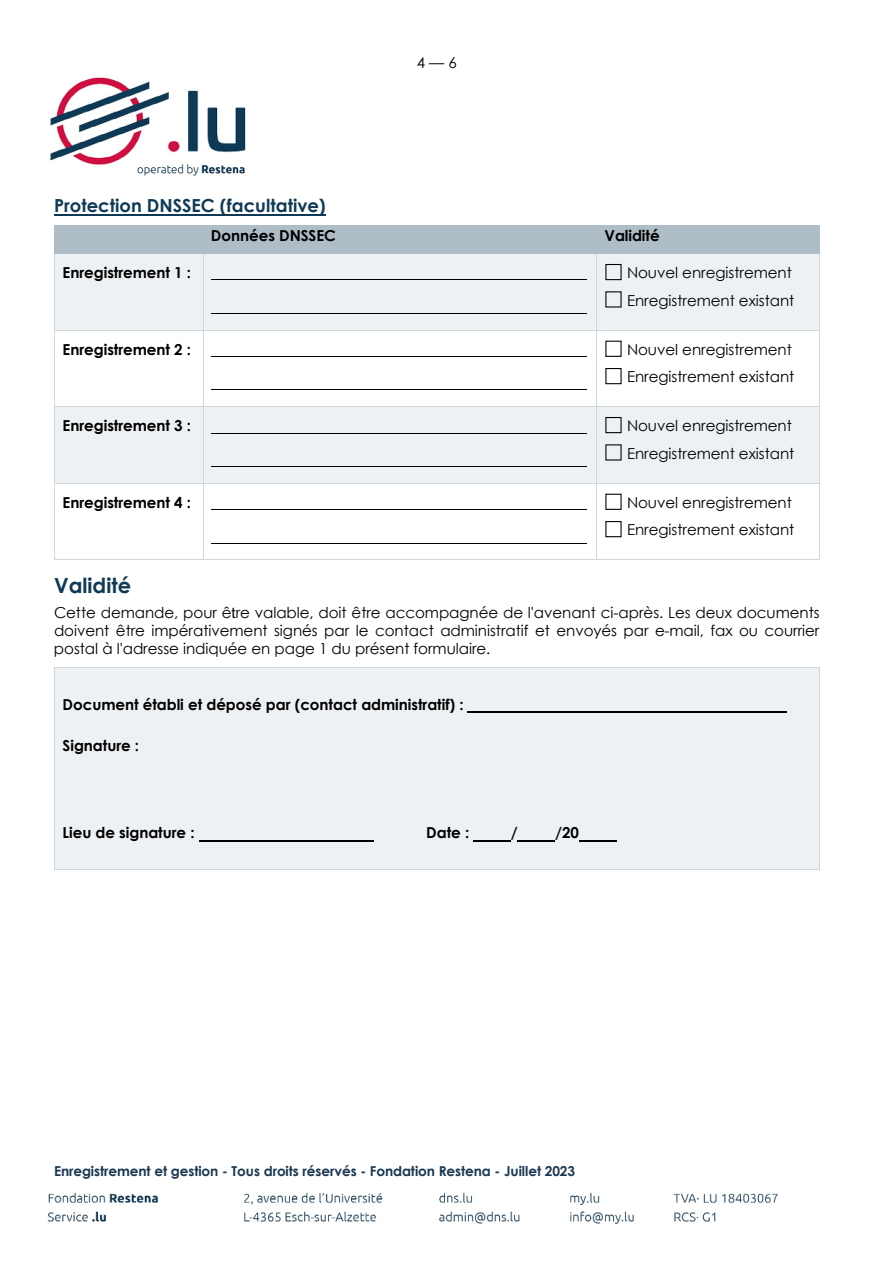
<style>
.page{position:relative;width:893px;height:1263px;background:#fff}
.page>*{position:absolute;margin:0;border:0;box-sizing:border-box;transform-origin:0 0}
.t1{font:700 20.85px "Century Gothic";color:#0f3a55}
.t2{font:700 18px "Century Gothic";color:#0f3a55}
.t3{font:15.15px/27.3px "Century Gothic";letter-spacing:-.005em;color:#000}
.t4{font:700 15.15px "Century Gothic";letter-spacing:-.005em;color:#000}
.t5{font:700 13.65px "Century Gothic";letter-spacing:-.005em;color:#1b3853}
.s1{font-family:"Arial"}
</style>
<div class="page">
<img style="left:50px;top:77px;width:196px;height:99px">
<img style="left:47px;top:1192px;width:731px;height:33px">
<hr style="left:54px;top:214px;width:272px;height:2px;background:#0f3a55">
<div style="left:55px;top:226px;width:148px;height:27px;background:#afbdc6"></div>
<div style="left:203px;top:226px;width:393px;height:27px;background:#afbdc6"></div>
<div style="left:596px;top:226px;width:223px;height:27px;background:#afbdc6"></div>
<hr style="left:55px;top:225px;width:148px;height:1px;background:#afbdc6">
<hr style="left:204px;top:225px;width:392px;height:1px;background:#afbdc6">
<hr style="left:597px;top:225px;width:222px;height:1px;background:#afbdc6">
<div style="left:55px;top:254px;width:148px;height:76px;background:#eef1f3"></div>
<div style="left:203px;top:254px;width:393px;height:76px;background:#eef1f3"></div>
<hr style="left:211px;top:280px;width:375px;height:1px;background:#000">
<hr style="left:211px;top:313px;width:375px;height:1px;background:#000">
<div style="left:597px;top:254px;width:222px;height:76px;background:#eef1f3"></div>
<div style="left:605px;top:264px;width:17px;height:16px;border:1px solid #000"></div>
<svg style="left:54px;top:225px;width:1px;height:29px"></svg>
<hr style="left:55px;top:253px;width:148px;height:1px;background:#afbdc6">
<hr style="left:204px;top:253px;width:392px;height:1px;background:#afbdc6">
<hr style="left:597px;top:253px;width:222px;height:1px;background:#afbdc6">
<svg style="left:819px;top:225px;width:1px;height:29px"></svg>
<hr style="left:54px;top:254px;width:1px;height:76px;background:#ced7dc">
<hr style="left:203px;top:254px;width:1px;height:76px;background:#ced7dc">
<hr style="left:596px;top:254px;width:1px;height:76px;background:#ced7dc">
<hr style="left:819px;top:254px;width:1px;height:76px;background:#ced7dc">
<hr style="left:211px;top:356px;width:375px;height:1px;background:#000">
<hr style="left:211px;top:389px;width:375px;height:1px;background:#000">
<div style="left:605px;top:368px;width:17px;height:16px;border:1px solid #000"></div>
<hr style="left:55px;top:330px;width:148px;height:1px;background:#ced7dc">
<hr style="left:203px;top:330px;width:393px;height:1px;background:#ced7dc">
<hr style="left:597px;top:330px;width:222px;height:1px;background:#ced7dc">
<hr style="left:54px;top:331px;width:1px;height:75px;background:#ced7dc">
<hr style="left:203px;top:331px;width:1px;height:75px;background:#ced7dc">
<hr style="left:596px;top:331px;width:1px;height:75px;background:#ced7dc">
<hr style="left:819px;top:331px;width:1px;height:75px;background:#ced7dc">
<div style="left:55px;top:407px;width:148px;height:76px;background:#eef1f3"></div>
<div style="left:203px;top:407px;width:393px;height:76px;background:#eef1f3"></div>
<hr style="left:211px;top:433px;width:375px;height:1px;background:#000">
<hr style="left:211px;top:466px;width:375px;height:1px;background:#000">
<div style="left:597px;top:407px;width:222px;height:76px;background:#eef1f3"></div>
<div style="left:605px;top:417px;width:17px;height:16px;border:1px solid #000"></div>
<hr style="left:55px;top:406px;width:148px;height:1px;background:#ced7dc">
<hr style="left:203px;top:406px;width:393px;height:1px;background:#ced7dc">
<hr style="left:597px;top:406px;width:222px;height:1px;background:#ced7dc">
<hr style="left:54px;top:407px;width:1px;height:76px;background:#ced7dc">
<hr style="left:203px;top:407px;width:1px;height:76px;background:#ced7dc">
<hr style="left:596px;top:407px;width:1px;height:76px;background:#ced7dc">
<hr style="left:819px;top:407px;width:1px;height:76px;background:#ced7dc">
<hr style="left:211px;top:509px;width:375px;height:1px;background:#000">
<hr style="left:211px;top:543px;width:375px;height:1px;background:#000">
<div style="left:605px;top:521px;width:17px;height:16px;border:1px solid #000"></div>
<hr style="left:55px;top:483px;width:148px;height:1px;background:#ced7dc">
<hr style="left:203px;top:483px;width:393px;height:1px;background:#ced7dc">
<hr style="left:597px;top:483px;width:222px;height:1px;background:#ced7dc">
<hr style="left:54px;top:484px;width:1px;height:75px;background:#ced7dc">
<hr style="left:55px;top:559px;width:148px;height:1px;background:#ced7dc">
<hr style="left:203px;top:484px;width:1px;height:75px;background:#ced7dc">
<hr style="left:203px;top:559px;width:393px;height:1px;background:#ced7dc">
<hr style="left:596px;top:484px;width:1px;height:75px;background:#ced7dc">
<hr style="left:597px;top:559px;width:222px;height:1px;background:#ced7dc">
<hr style="left:819px;top:484px;width:1px;height:75px;background:#ced7dc">
<div style="left:55px;top:667px;width:764px;height:202px;background:#eef1f3"></div>
<hr style="left:468px;top:711px;width:319px;height:2px;background:#000">
<hr style="left:199px;top:840px;width:174px;height:1px;background:#000">
<hr style="left:473px;top:840px;width:38px;height:1px;background:#000">
<hr style="left:518px;top:840px;width:37px;height:1px;background:#000">
<hr style="left:579px;top:840px;width:37px;height:1px;background:#000">
<hr style="left:55px;top:667px;width:764px;height:1px;background:#ced7dc">
<hr style="left:54px;top:667px;width:1px;height:202px;background:#ced7dc">
<hr style="left:55px;top:869px;width:764px;height:1px;background:#ced7dc">
<hr style="left:819px;top:667px;width:1px;height:202px;background:#ced7dc">
<p class="t3" style="left:417px;top:49px;width:42px">4—6</p>
<p class="t2" style="left:54px;top:192px;width:273px">Protection DNSSEC (facultative)</p>
<p class="t4" style="left:211px;top:224px;width:126px">Données DNSSEC</p>
<p class="t4" style="left:604px;top:224px;width:57px">Validité</p>
<p class="t4" style="left:63px;top:261px;width:130px">Enregistrement 1 :</p>
<p class="t3" style="left:627px;top:259px;width:169px">Nouvel enregistrement<br>Enregistrement existant</p>
<p class="t4" style="left:63px;top:338px;width:130px">Enregistrement 2 :</p>
<p class="t3" style="left:627px;top:335px;width:169px">Nouvel enregistrement<br>Enregistrement existant</p>
<p class="t4" style="left:63px;top:414px;width:130px">Enregistrement 3 :</p>
<p class="t3" style="left:627px;top:412px;width:169px">Nouvel enregistrement<br>Enregistrement existant</p>
<p class="t4" style="left:63px;top:491px;width:130px">Enregistrement 4 :</p>
<p class="t3" style="left:627px;top:488px;width:169px">Nouvel enregistrement<br>Enregistrement existant</p>
<p class="t1" style="left:54px;top:570px;width:79px">Validité</p>
<p class="t3" style="left:54px;top:603px;width:767px;line-height:18.3px;text-align:justify">Cette demande, pour ê<span class="s1">t</span>re valable, doit être accompagnée de l'avenant ci-après. Les deux documents doivent être impérativement signés par le contact administratif et envoyés par e-mail, fax ou courrier postal à l'adresse indiquée en page 1 du présent formulaire.</p>
<p class="t4" style="left:63px;top:693px;width:403px">Document établi et déposé par (contact administratif) :</p>
<p class="t4" style="left:63px;top:734px;width:78px">Signature :</p>
<p class="t4" style="left:63px;top:821px;width:133px">Lieu de signature :</p>
<p class="t4" style="left:426px;top:821px;width:44px">Date :</p>
<p class="t4" style="left:511px;top:821px;width:8px">/</p>
<p class="t4" style="left:555px;top:821px;width:25px">/20</p>
<p class="t5" style="left:54px;top:1161px;width:523px">Enregistrement et gestion - Tous droits réservés - Fondation Restena - Juillet 2023</p>
</div>
